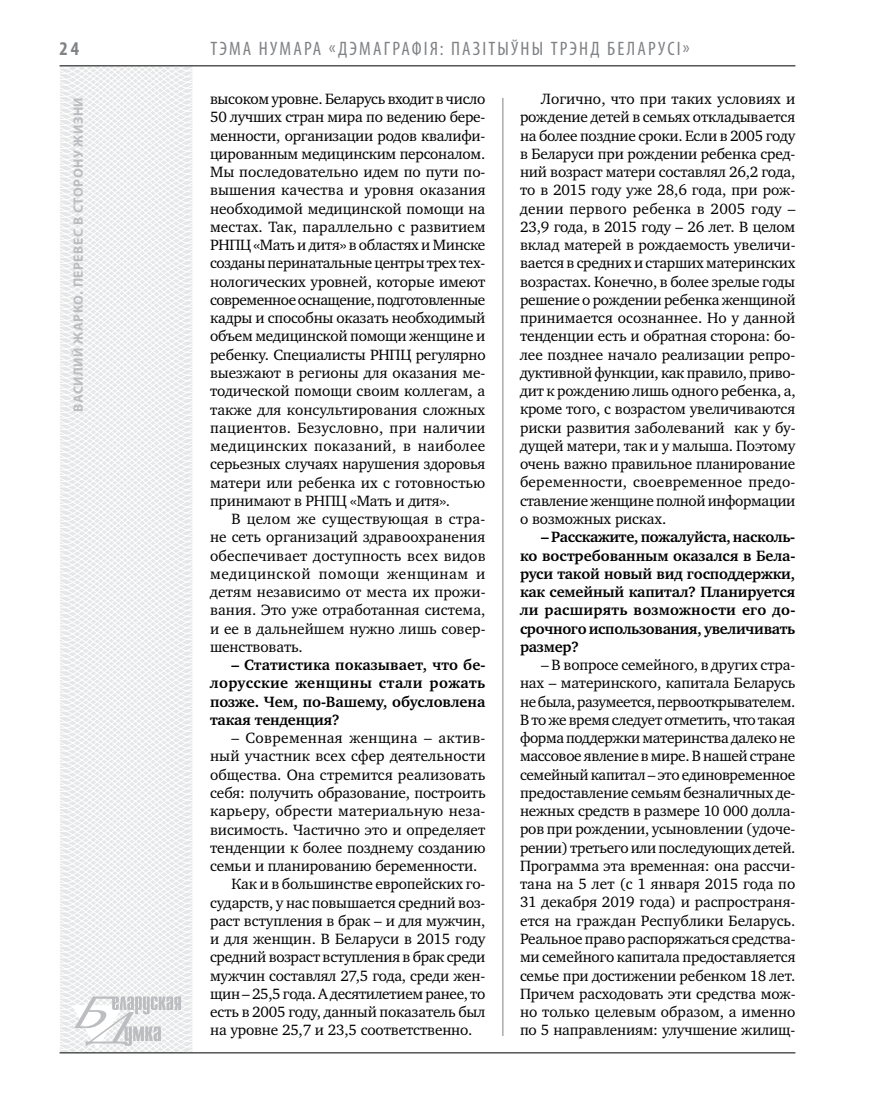
<style>
.page{position:relative;width:872px;height:1106px;background:#fff}
.page>*{position:absolute;margin:0;border:0;box-sizing:border-box;transform-origin:0 0}
.t1{font:condensed 19.5px "Myriad Pro";letter-spacing:.11em;color:#808285}
.t2{font:700 condensed 19.5px "Myriad Pro";color:#808285}
.t3{font:15.3px/18.3px "Charter C";letter-spacing:-.01em;color:#000;text-align:justify}
.t4{font:700 15.3px/18.3px "Charter C";letter-spacing:-.01em;color:#000;text-align:justify}
.t5{font:15.3px "Charter C";letter-spacing:.01em;color:#000}
.t6{font:15.3px "Charter C";letter-spacing:.02em;color:#000}
.t7{font:700 13.5px "Myriad Pro";letter-spacing:.04em;color:#bcbdc0}
</style>
<div class="page">
<svg style="left:59px;top:65px;width:192px;height:989px"></svg>
<hr style="left:502px;top:98px;width:1px;height:938px;background:#808285">
<hr style="left:60px;top:1052px;width:735px;height:1px;background:#000">
<svg style="left:71px;top:996px;width:110px;height:53px"></svg>
<hr style="left:60px;top:65px;width:735px;height:1px;background:#000">
<p class="t2" style="left:60px;top:37px;width:21px">24</p>
<p class="t7" style="left:69px;top:412px;width:316px;rotate:-90deg">Василий ЖАРКО. Перевес в сторону жизни</p>
<p class="t1" style="left:210px;top:37px;width:71px">Тэма нумара</p>
<p class="t1" style="left:329px;top:37px;width:309px">«Дэма графія: па зітыўны трэнд Беларус</p>
<p class="t1" style="left:677px;top:37px;width:14px">і»</p>
<p class="t3" style="left:210px;top:90px;width:277px">высоком уровне. Беларусь входит в число 50 лучших стран мира по ведению бере&shy;менности, организации родов квалифи&shy;цированным медицинским персоналом.<br>Мы последовательно идем по пути по&shy;вышения качества и уровня оказания необходимой медицинской помощи на местах. Так, параллельно с развитием РНПЦ «Мать и дитя» в областях и Минске созданы перинатальные центры трех тех&shy;нологических уровней, которые имеют современное оснащение, подготовленные кадры и способны оказать необходимый объем медицинской помощи женщине и ребенку. Специалисты РНПЦ регулярно выезжают в регионы для оказания ме&shy;тодической помощи своим коллегам, а также для консультирования сложных пациентов. Безусловно, при наличии медицинских показаний, в наиболее серьезных случаях нарушения здоровья матери или ребенка их с готовностью принимают в РНПЦ «Мать и дитя».</p>
<p class="t3" style="left:210px;top:510px;width:277px;text-indent:21px">В целом же существующая в стра&shy;не сеть организаций здравоохранения обеспечивает доступность всех видов медицинской помощи женщинам и детям независимо от места их прожи&shy;вания. Это уже отработанная система, и ее в дальнейшем нужно лишь совер&shy;шенствовать.</p>
<p class="t4" style="left:210px;top:656px;width:277px;text-indent:21px">– Статистика показывает, что бе&shy;лорусские женщины стали рожать позже. Чем, по-Вашему, обусловлена такая тенденция?</p>
<p class="t6" style="left:231px;top:729px;width:256px">– Современная женщина – актив-</p>
<p class="t3" style="left:210px;top:747px;width:277px">ный участник всех сфер деятельности</p>
<p class="t3" style="left:210px;top:765px;width:277px">общества. Она стремится реализовать</p>
<p class="t3" style="left:210px;top:783px;width:277px">себя: получить образование, построить</p>
<p class="t5" style="left:210px;top:802px;width:277px">карьеру, обрести материальную неза-</p>
<p class="t3" style="left:210px;top:820px;width:277px">висимость. Частично это и определяет</p>
<p class="t3" style="left:210px;top:838px;width:277px">тенденции к более позднему созданию</p>
<p class="t3" style="left:210px;top:857px;width:269px">семьи и планированию беременности.</p>
<p class="t3" style="left:231px;top:875px;width:255px">Как и в большинстве европейских го-</p>
<p class="t3" style="left:210px;top:893px;width:277px">сударств, у нас повышается средний воз-</p>
<p class="t3" style="left:210px;top:911px;width:277px">раст вступления в брак – и для мужчин,</p>
<p class="t3" style="left:210px;top:930px;width:277px">и для женщин. В Беларуси в 2015 году</p>
<p class="t3" style="left:210px;top:948px;width:277px">средний возраст вступления в брак среди</p>
<p class="t3" style="left:210px;top:966px;width:277px">мужчин составлял 27,5 года, среди жен-</p>
<p class="t3" style="left:210px;top:984px;width:277px">щин – 25,5 года. А десятилетием ранее, то</p>
<p class="t3" style="left:210px;top:1003px;width:277px">есть в 2005 году, данный показатель был</p>
<p class="t3" style="left:210px;top:1021px;width:264px">на уровне 25,7 и 23,5 соответственно.</p>
<p class="t3" style="left:520px;top:90px;width:277px;text-indent:21px">Логично, что при таких условиях и рождение детей в семьях откладывается на более поздние сроки. Если в 2005 году в Беларуси при рождении ребенка сред&shy;ний возраст матери составлял 26,2 года, то в 2015 году уже 28,6 года, при рож&shy;дении первого ребенка в 2005 году – 23,9 года, в 2015 году – 26 лет. В целом вклад матерей в рождаемость увеличи&shy;вается в средних и старших материнских возрастах. Конечно, в более зрелые годы решение о рождении ребенка женщиной принимается осознаннее. Но у данной тенденции есть и обратная сторона: бо&shy;лее позднее начало реализации репро&shy;дуктивной функции, как правило, приво&shy;дит к рождению лишь одного ребенка, а, кроме того, с возрастом увеличиваются риски развития заболеваний как у бу&shy;дущей матери, так и у малыша. Поэтому очень важно правильное планирование беременности, своевременное предо&shy;ставление женщине полной информации о возможных рисках.</p>
<p class="t4" style="left:520px;top:528px;width:277px;text-indent:21px">– Расскажите, пожалуйста, насколь&shy;ко востребованным оказался в Бела&shy;руси такой новый вид господдержки, как семейный капитал? Планируется ли расширять возможности его до&shy;срочного использования, увеличивать размер?</p>
<p class="t3" style="left:520px;top:656px;width:277px;text-indent:21px">– В вопросе семейного, в других стра&shy;нах – материнского, капитала Беларусь не была, разумеется, первооткрывателем.<br>В то же время следует отметить, что такая форма поддержки материнства далеко не массовое явление в мире. В нашей стране семейный капитал – это единовременное предоставление семьям безналичных де&shy;нежных средств в размере 10 000 долла&shy;ров при рождении, усыновлении (удоче&shy;рении) третьего или последующих детей.<br>Программа эта временная: она рассчи&shy;тана на 5 лет (с 1 января 2015 года по 31 декабря 2019 года) и распространя&shy;ется на граждан Республики Беларусь.<br>Реальное право распоряжаться средства&shy;ми семейного капитала предоставляется семье при достижении ребенком 18 лет.<br>Причем расходовать эти средства мож&shy;но только целевым образом, а именно по 5 направлениям: улучшение жилищ-</p>
</div>
